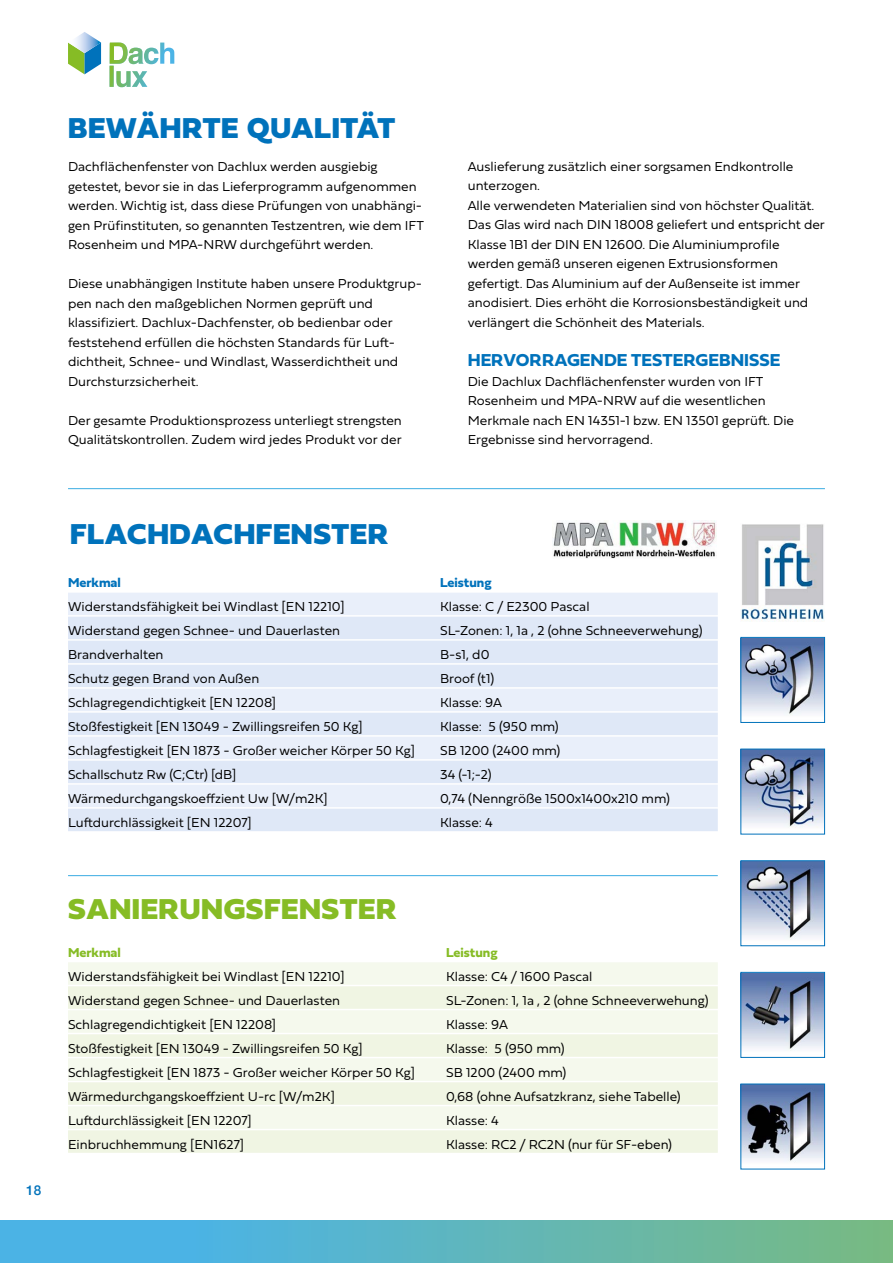
<style>
.page{position:relative;width:893px;height:1263px;background:#fff}
.page>*{position:absolute;margin:0;border:0;box-sizing:border-box;transform-origin:0 0}
.t1{font:30px "Fieldwork Hum Black";letter-spacing:.02em;color:#0072bb}
.t2{font:30px "Fieldwork Hum Black";letter-spacing:.02em;color:#86bc25}
.t3{font:700 18px "Fieldwork Hum";color:#0072bb}
.t4{font:13.5px/19.5px "Fieldwork Hum Light";color:#000}
.t5{font:700 13.5px "Fieldwork Hum";color:#86bc25}
.t6{font:700 13.5px "Fieldwork Hum";color:#0072bb}
.t7{font:500 13.5px "Helvetica Neue";color:#0072bb}
</style>
<div class="page">
<svg style="left:110px;top:43px;width:64px;height:44px"></svg>
<svg style="left:68px;top:32px;width:33px;height:42px"></svg>
<img style="left:0;top:1220px;width:893px;height:43px">
<img style="left:742px;top:1086px;width:81px;height:77px">
<div style="left:740px;top:1084px;width:85px;height:85px;border:1px solid #0072bb"></div>
<img style="left:742px;top:751px;width:81px;height:77px">
<div style="left:740px;top:749px;width:85px;height:85px;border:1px solid #0072bb"></div>
<img style="left:742px;top:862px;width:81px;height:78px">
<div style="left:740px;top:860px;width:85px;height:86px;border:1px solid #0072bb"></div>
<img style="left:742px;top:974px;width:81px;height:77px">
<div style="left:740px;top:972px;width:85px;height:86px;border:1px solid #0072bb"></div>
<img style="left:742px;top:639px;width:81px;height:76px">
<div style="left:740px;top:637px;width:85px;height:86px;border:1px solid #0072bb"></div>
<div style="left:68px;top:962px;width:650px;height:23px;background:#f5f9ed"></div>
<div style="left:68px;top:986px;width:650px;height:23px;background:#f0f5e3"></div>
<div style="left:68px;top:1010px;width:650px;height:23px;background:#f5f9ed"></div>
<div style="left:68px;top:1034px;width:650px;height:23px;background:#f0f5e3"></div>
<div style="left:68px;top:1058px;width:650px;height:23px;background:#f5f9ed"></div>
<div style="left:68px;top:1082px;width:650px;height:23px;background:#f0f5e3"></div>
<div style="left:68px;top:1106px;width:650px;height:23px;background:#f5f9ed"></div>
<div style="left:68px;top:1130px;width:650px;height:23px;background:#f0f5e3"></div>
<div style="left:68px;top:593px;width:650px;height:22px;background:#e9effa"></div>
<div style="left:68px;top:617px;width:650px;height:22px;background:#dfe8f7"></div>
<div style="left:68px;top:641px;width:650px;height:22px;background:#dfe8f7"></div>
<div style="left:68px;top:665px;width:650px;height:22px;background:#dfe8f7"></div>
<div style="left:68px;top:689px;width:650px;height:22px;background:#e9effa"></div>
<div style="left:68px;top:713px;width:650px;height:22px;background:#dfe8f7"></div>
<div style="left:68px;top:737px;width:650px;height:22px;background:#e9effa"></div>
<div style="left:68px;top:761px;width:650px;height:22px;background:#dfe8f7"></div>
<div style="left:68px;top:785px;width:650px;height:22px;background:#e9effa"></div>
<div style="left:68px;top:809px;width:650px;height:22px;background:#dfe8f7"></div>
<img style="left:741px;top:524px;width:83px;height:98px">
<img style="left:553px;top:521px;width:164px;height:37px">
<hr style="left:68px;top:875px;width:650px;height:1px;background:#3bace2">
<hr style="left:68px;top:488px;width:757px;height:1px;background:#3bace2">
<h1 class="t1" style="left:68px;top:100px;width:329px">BEWÄHRTE QUALITÄT</h1>
<p class="t4" style="left:68px;top:156px;width:357px">Dachflächenfenster von Dachlux werden ausgiebig getestet, bevor sie in das Lieferprogramm aufgenommen werden. Wichtig ist, dass diese Prüfungen von unabhängi&shy;gen Prüfinstituten, so genannten Testzentren, wie dem IFT Rosenheim und MPA-NRW durchgeführt werden.</p>
<p class="t4" style="left:68px;top:273px;width:356px">Diese unabhängigen Institute haben unsere Produktgrup&shy;pen nach den maßgeblichen Normen geprüft und klassifiziert. Dachlux-Dachfenster, ob bedienbar oder feststehend erfüllen die höchsten Standards für Luft&shy;dichtheit, Schnee- und Windlast, Wasserdichtheit und Durchsturzsicherheit.</p>
<p class="t4" style="left:68px;top:410px;width:335px">Der gesamte Produktionsprozess unterliegt strengsten<br>Qualitätskontrollen. Zudem wird jedes Produkt vor der</p>
<p class="t4" style="left:468px;top:156px;width:359px">Auslieferung zusätzlich einer sorgsamen Endkontrolle unterzogen.<br>Alle verwendeten Materialien sind von höchster Qualität.<br>Das Glas wird nach DIN 18008 geliefert und entspricht der Klasse 1B1 der DIN EN 12600. Die Aluminiumprofile werden gemäß unseren eigenen Extrusionsformen gefertigt. Das Aluminium auf der Außenseite ist immer anodisiert. Dies erhöht die Korrosionsbeständigkeit und verlängert die Schönheit des Materials.</p>
<h2 class="t3" style="left:468px;top:346px;width:314px">HERVORRAGENDE TESTERGEBNISSE</h2>
<p class="t4" style="left:468px;top:371px;width:328px">Die Dachlux Dachflächenfenster wurden von IFT Rosenheim und MPA-NRW auf die wesentlichen Merkmale nach EN 14351-1 bzw. EN 13501 geprüft. Die Ergebnisse sind hervorragend.</p>
<h1 class="t1" style="left:70px;top:506px;width:320px">FLACHDACHFENSTER</h1>
<p class="t6" style="left:68px;top:572px;width:54px">Merkmal</p>
<p class="t6" style="left:440px;top:572px;width:53px">Leistung</p>
<p class="t4" style="left:68px;top:596px;width:278px">Widerstandsfähigkeit bei Windlast [EN 12210]</p>
<p class="t4" style="left:440px;top:596px;width:151px">Klasse: C / E2300 Pascal</p>
<p class="t4" style="left:68px;top:620px;width:274px">Widerstand gegen Schnee- und Dauerlasten</p>
<p class="t4" style="left:440px;top:620px;width:264px">SL-Zonen: 1, 1a , 2 (ohne Schneeverwehung)</p>
<p class="t4" style="left:68px;top:644px;width:97px">Brandverhalten</p>
<p class="t4" style="left:440px;top:644px;width:51px">B-s1, d0</p>
<p class="t4" style="left:68px;top:668px;width:193px">Schutz gegen Brand von Außen</p>
<p class="t4" style="left:440px;top:668px;width:56px">Broof (t1)</p>
<p class="t4" style="left:68px;top:692px;width:210px">Schlagregendichtigkeit [EN 12208]</p>
<p class="t4" style="left:440px;top:692px;width:63px">Klasse: 9A</p>
<p class="t4" style="left:68px;top:716px;width:296px">Stoßfestigkeit [EN 13049 - Zwillingsreifen 50 Kg]</p>
<p class="t4" style="left:440px;top:716px;width:120px">Klasse: 5 (950 mm)</p>
<p class="t4" style="left:68px;top:740px;width:349px">Schlagfestigkeit [EN 1873 - Großer weicher Körper 50 Kg]</p>
<p class="t4" style="left:440px;top:740px;width:122px">SB 1200 (2400 mm)</p>
<p class="t4" style="left:68px;top:764px;width:170px">Schallschutz Rw (C;Ctr) [dB]</p>
<p class="t4" style="left:440px;top:764px;width:53px">34 (-1;-2)</p>
<p class="t4" style="left:68px;top:788px;width:261px">Wärmedurchgangskoeffzient Uw [W/m2K]</p>
<p class="t4" style="left:440px;top:788px;width:231px">0,74 (Nenngröße 1500x1400x210 mm)</p>
<p class="t4" style="left:68px;top:812px;width:185px">Luftdurchlässigkeit [EN 12207]</p>
<p class="t4" style="left:440px;top:812px;width:54px">Klasse: 4</p>
<p class="t7" style="left:26px;top:1179px;width:17px">18</p>
<h1 class="t2" style="left:68px;top:882px;width:330px">SANIERUNGSFENSTER</h1>
<p class="t5" style="left:68px;top:941px;width:54px">Merkmal</p>
<p class="t5" style="left:446px;top:941px;width:53px">Leistung</p>
<p class="t4" style="left:68px;top:966px;width:278px">Widerstandsfähigkeit bei Windlast [EN 12210]</p>
<p class="t4" style="left:446px;top:966px;width:148px">Klasse: C4 / 1600 Pascal</p>
<p class="t4" style="left:68px;top:990px;width:274px">Widerstand gegen Schnee- und Dauerlasten</p>
<p class="t4" style="left:446px;top:990px;width:264px">SL-Zonen: 1, 1a , 2 (ohne Schneeverwehung)</p>
<p class="t4" style="left:68px;top:1014px;width:210px">Schlagregendichtigkeit [EN 12208]</p>
<p class="t4" style="left:446px;top:1014px;width:63px">Klasse: 9A</p>
<p class="t4" style="left:68px;top:1038px;width:296px">Stoßfestigkeit [EN 13049 - Zwillingsreifen 50 Kg]</p>
<p class="t4" style="left:446px;top:1038px;width:120px">Klasse: 5 (950 mm)</p>
<p class="t4" style="left:68px;top:1062px;width:349px">Schlagfestigkeit [EN 1873 - Großer weicher Körper 50 Kg]</p>
<p class="t4" style="left:446px;top:1062px;width:122px">SB 1200 (2400 mm)</p>
<p class="t4" style="left:68px;top:1086px;width:268px">Wärmedurchgangskoeffzient U-rc [W/m2K]</p>
<p class="t4" style="left:446px;top:1086px;width:236px">0,68 (ohne Aufsatzkranz, siehe Tabelle)</p>
<p class="t4" style="left:68px;top:1110px;width:185px">Luftdurchlässigkeit [EN 12207]</p>
<p class="t4" style="left:446px;top:1110px;width:54px">Klasse: 4</p>
<p class="t4" style="left:68px;top:1134px;width:178px">Einbruchhemmung [EN1627]</p>
<p class="t4" style="left:446px;top:1134px;width:228px">Klasse: RC2 / RC2N (nur für SF-eben)</p>
</div>
